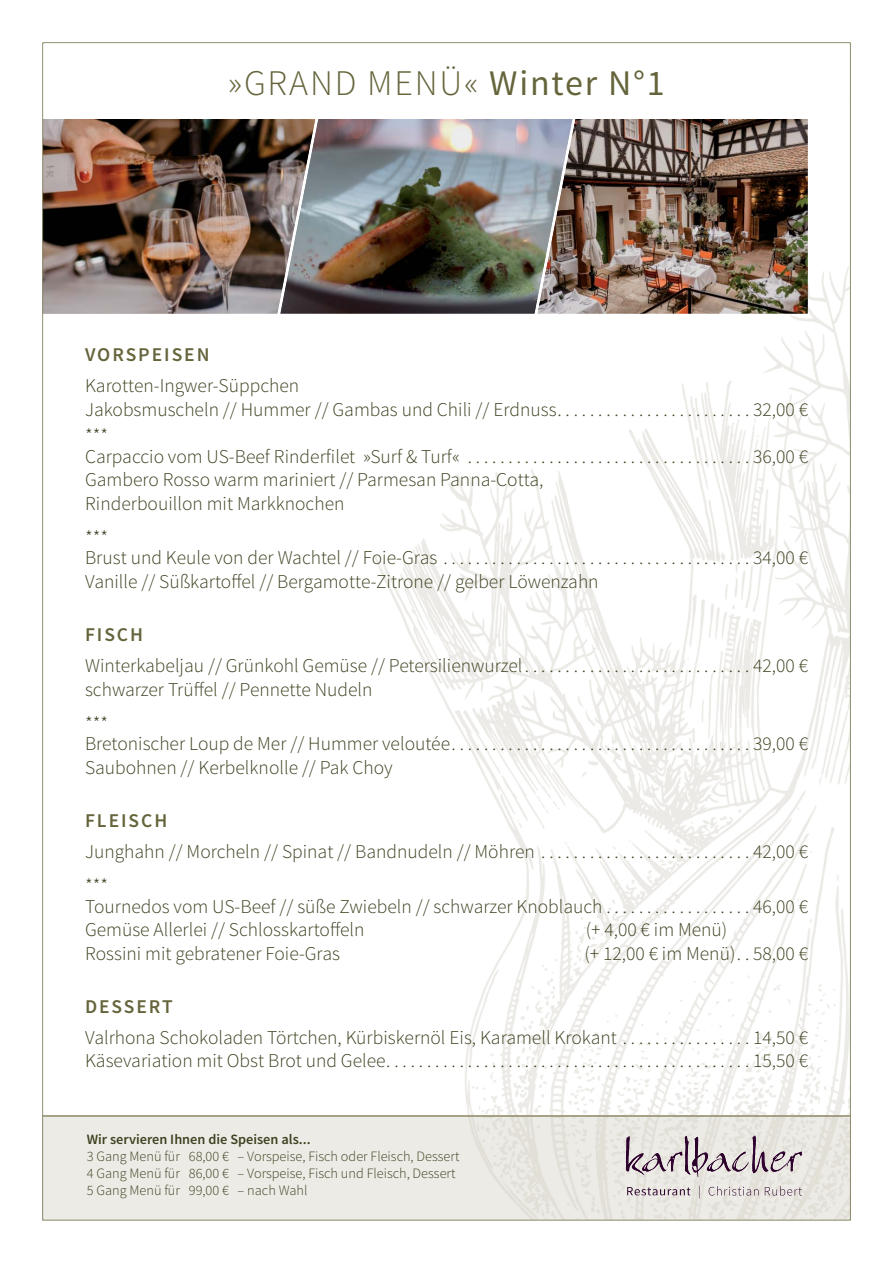
<style>
.page{position:relative;width:893px;height:1263px;background:#fff}
.page>*{position:absolute;margin:0;border:0;box-sizing:border-box;transform-origin:0 0}
.t1{font:300 36px "Source Sans Pro";letter-spacing:.05em;color:#65643b}
.t2{font:300 19.5px/23.5px "Source Sans Pro";color:#3f4121}
.t3{font:600 19.5px "Source Sans Pro";letter-spacing:.1em;color:#65643b}
.t4{font:300 14.25px/17.2px "Source Sans Pro";color:#3f4121}
.t5{font:600 14.25px "Source Sans Pro";color:#3f4121}
.s1{font-weight:400}
</style>
<div class="page">
<div style="left:43px;top:1117px;width:807px;height:103px;background:#eceae6"></div>
<svg style="left:637px;top:1136px;width:165px;height:41px"></svg>
<img style="left:43px;top:43px;width:807px;height:1075px">
<img style="left:671px;top:1152px;width:122px;height:20px">
<img style="left:42px;top:97px;width:809px;height:45px">
<img style="left:627px;top:1187px;width:58px;height:9px">
<img style="left:699px;top:1186px;width:68px;height:13px">
<img style="left:626px;top:1136px;width:45px;height:39px">
<h1 class="t1" style="left:228px;top:69px;width:438px">»GRAND MENÜ« <span class="s1">Winter N°1</span></h1>
<p class="t3" style="left:85px;top:343px;width:126px">VORSPEISEN</p>
<p class="t2" style="left:85px;top:376px;width:724px">Karotten-Ingwer-Süppchen<br>Jakobsmuscheln // Hummer // Gambas und Chili // Erdnuss. . . . . . . . . . . . . . . . . . . . . . . . 32,00 €</p>
<p class="t2" style="left:85px;top:427px;width:724px;line-height:20.5px">***<br>Carpaccio vom US-Beef Rinderfilet »Surf &amp; Turf« . . . . . . . . . . . . . . . . . . . . . . . . . . . . . . . . . . . 36,00 €</p>
<p class="t2" style="left:85px;top:470px;width:460px">Gambero Rosso warm mariniert // Parmesan Panna-Cotta,<br>Rinderbouillon mit Markknochen</p>
<p class="t2" style="left:85px;top:529px;width:724px;line-height:20.5px">***<br>Brust und Keule von der Wachtel // Foie-Gras . . . . . . . . . . . . . . . . . . . . . . . . . . . . . . . . . . . . . . 34,00 €</p>
<p class="t2" style="left:85px;top:571px;width:515px">Vanille // Süßkartoffel // Bergamotte-Zitrone // gelber Löwenzahn</p>
<p class="t3" style="left:85px;top:623px;width:60px">FISCH</p>
<p class="t2" style="left:85px;top:656px;width:724px">Winterkabeljau // Grünkohl Gemüse // Petersilienwurzel . . . . . . . . . . . . . . . . . . . . . . . . . . . . 42,00 € schwarzer Trüffel // Pennette Nudeln</p>
<p class="t2" style="left:85px;top:715px;width:724px;line-height:20.5px">***<br>Bretonischer Loup de Mer // Hummer veloutée. . . . . . . . . . . . . . . . . . . . . . . . . . . . . . . . . . . . . 39,00 €</p>
<p class="t2" style="left:85px;top:757px;width:309px">Saubohnen // Kerbelknolle // Pak Choy</p>
<p class="t3" style="left:85px;top:809px;width:84px">FLEISCH</p>
<p class="t2" style="left:85px;top:836px;width:724px;line-height:34px">Junghahn // Morcheln // Spinat // Bandnudeln // Möhren . . . . . . . . . . . . . . . . . . . . . . . . . . 42,00 € ***</p>
<p class="t2" style="left:85px;top:896px;width:724px">Tournedos vom US-Beef // süße Zwiebeln // schwarzer Knoblauch . . . . . . . . . . . . . . . . . . 46,00 €<br>Gemüse Allerlei // Schlosskartoffeln</p>
<p class="t2" style="left:586px;top:920px;width:143px">(+ 4,00 € im Menü)</p>
<p class="t2" style="left:85px;top:943px;width:256px">Rossini mit gebratener Foie-Gras</p>
<p class="t2" style="left:584px;top:943px;width:225px">(+ 12,00 € im Menü). . 58,00 €</p>
<p class="t3" style="left:85px;top:995px;width:89px">DESSERT</p>
<p class="t2" style="left:85px;top:1027px;width:724px">Valrhona Schokoladen Törtchen, Kürbiskernöl Eis, Karamell Krokant . . . . . . . . . . . . . . . . 14,50 €<br>Käsevariation mit Obst Brot und Gelee. . . . . . . . . . . . . . . . . . . . . . . . . . . . . . . . . . . . . . . . . . . . . 15,50 €</p>
<p class="t5" style="left:87px;top:1130px;width:225px">Wir servieren Ihnen die Speisen als...</p>
<p class="t4" style="left:87px;top:1149px;width:374px">3 Gang Menü für 68,00 € – Vorspeise, Fisch oder Fleisch, Dessert<br>4 Gang Menü für 86,00 € – Vorspeise, Fisch und Fleisch, Dessert<br>5 Gang Menü für 99,00 € – nach Wahl</p>
</div>
